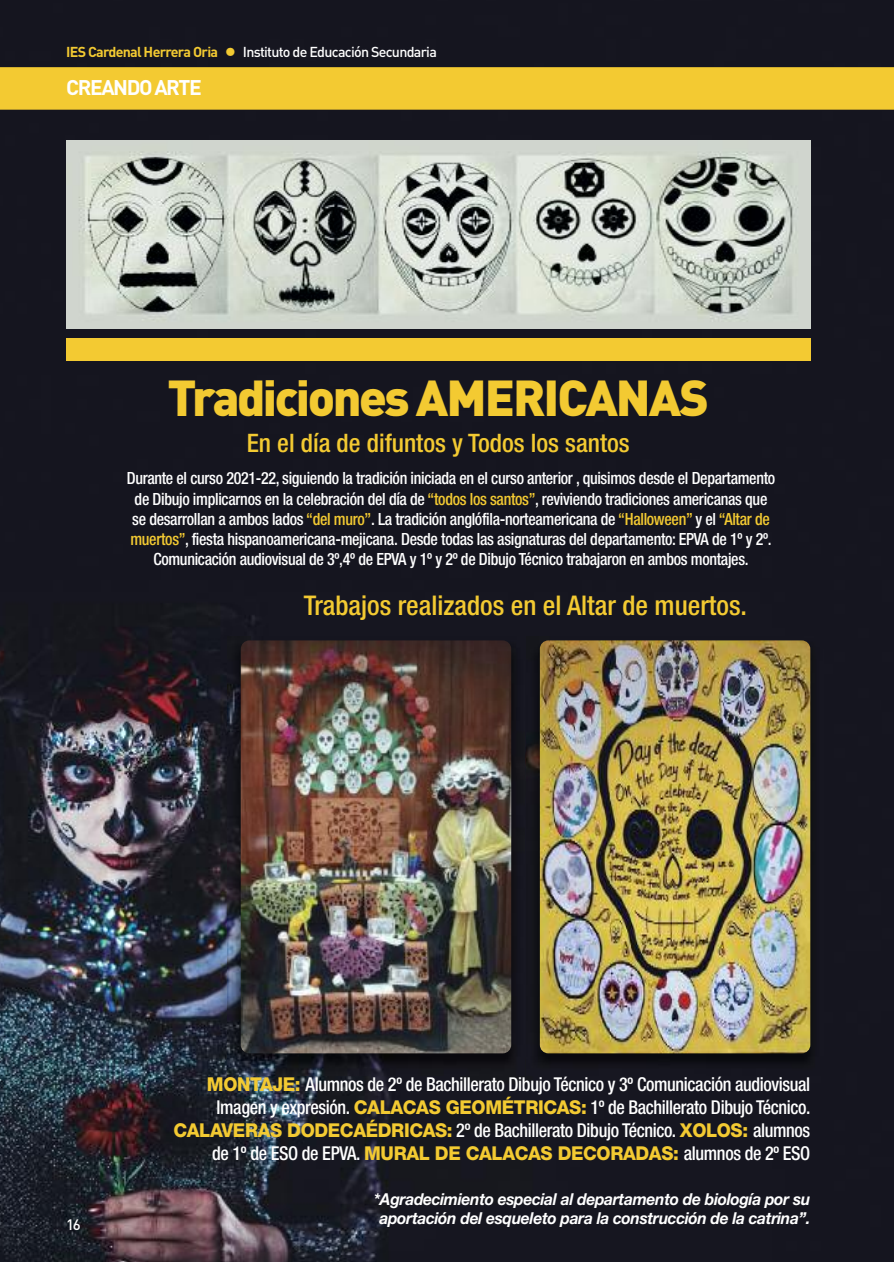
<style>
.page{position:relative;width:894px;height:1262px;background:#fff}
.page>*{position:absolute;margin:0;border:0;box-sizing:border-box;transform-origin:0 0}
.t1{font:900 49.8px "DIN Pro";letter-spacing:-.05em;color:#f3ca32}
.t2{font:500 condensed 27.15px "Helvetica Neue LT Std";color:#f3ca32}
.t3{font:500 condensed 25.5px "Helvetica Neue LT Std";color:#f3ca32}
.t4{font:700 21px "DIN Pro";letter-spacing:-.07em;color:#fff}
.t5{font:500 condensed 19.05px/23px "Helvetica Neue LT Std";letter-spacing:-.02em;color:#fff;text-align:right;scale:.95 1}
.t6{font:500 condensed 16.8px/20.2px "Helvetica Neue LT Std";letter-spacing:-.02em;color:#fff;text-align:center;scale:.95 1}
.t7{font:italic 700 16.5px/19.6px "Helvetica Neue LT Std";letter-spacing:-.02em;color:#fff;text-align:center;scale:.95 1}
.t8{font:500 15px "DIN Pro";color:#fff}
.t9{font:500 14.25px "DIN Pro";letter-spacing:-.05em;color:#fff}
.s1{font-weight:700;color:#f3ca32}
.s2{color:#f3ca32}
.s3{font-weight:800;font-stretch:normal;color:#f3ca32}
</style>
<div class="page">
<img style="left:0;top:0;width:894px;height:1262px">
<div style="left:0;top:67px;width:894px;height:43px;background:#f3ca32"></div>
<img style="left:66px;top:140px;width:744px;height:189px">
<div style="left:66px;top:338px;width:744px;height:23px;background:#f3ca32"></div>
<img style="left:227px;top:636px;width:297px;height:440px">
<img style="left:241px;top:640px;width:270px;height:413px;border-radius:9px">
<img style="left:527px;top:636px;width:297px;height:440px">
<img style="left:540px;top:640px;width:270px;height:413px;border-radius:9px">
<p class="t9" style="left:66px;top:47px;width:372px"><span class="s1">IES Cardenal Herrera Oria</span> <span class="s2">●</span> Instituto de Educación Secundaria</p>
<p class="t4" style="left:66px;top:80px;width:137px">CREANDOARTE</p>
<h1 class="t1" style="left:167px;top:380px;width:543px">Tradiciones AMERICANAS</h1>
<h3 class="t3" style="left:247px;top:433px;width:385px">En el día de difuntos y Todos los santos</h3>
<p class="t6" style="left:127px;top:470px;width:684px">Durante el curso 2021-22, siguiendo la tradición iniciada en el curso anterior , quisimos desde el Departamento de Dibujo implicarnos en la celebración del día de <span class="s2">“todos los santos”</span>, reviviendo tradiciones americanas que se desarrollan a ambos lados <span class="s2">“del muro”</span>. La tradición anglófila-norteamericana de <span class="s2">“Halloween”</span> y el <span class="s2">“Altar de muertos”</span>, fiesta hispanoamericana-mejicana. Desde todas las asignaturas del departamento: EPVA de 1º y 2º.<br>Comunicación audiovisual de 3º,4º de EPVA y 1º y 2º de Dibujo Técnico trabajaron en ambos montajes.</p>
<h2 class="t2" style="left:304px;top:596px;width:445px">Trabajos realizados en el Altar de muertos.</h2>
<p class="t8" style="left:66px;top:1220px;width:16px">16</p>
<p class="t5" style="left:173px;top:1075px;width:672px"><span class="s3">MONTAJE:</span> Alumnos de 2º de Bachillerato Dibujo Técnico y 3º Comunicación audiovisual Imagen y expresión. <span class="s3">CALACAS GEOMÉTRICAS:</span> 1º de Bachillerato Dibujo Técnico.<br><span class="s3">CALAVERAS DODECAÉDRICAS:</span> 2º de Bachillerato Dibujo Técnico. <span class="s3">XOLOS:</span> alumnos de 1º de ESo de EPVA. <span class="s3">MURAL DE CALACAS DECORADAS:</span> alumnos de 2º ESo</p>
<p class="t7" style="left:374px;top:1190px;width:461px">*Agradecimiento especial al departamento de biología por su aportación del esqueleto para la construcción de la catrina”.</p>
</div>
